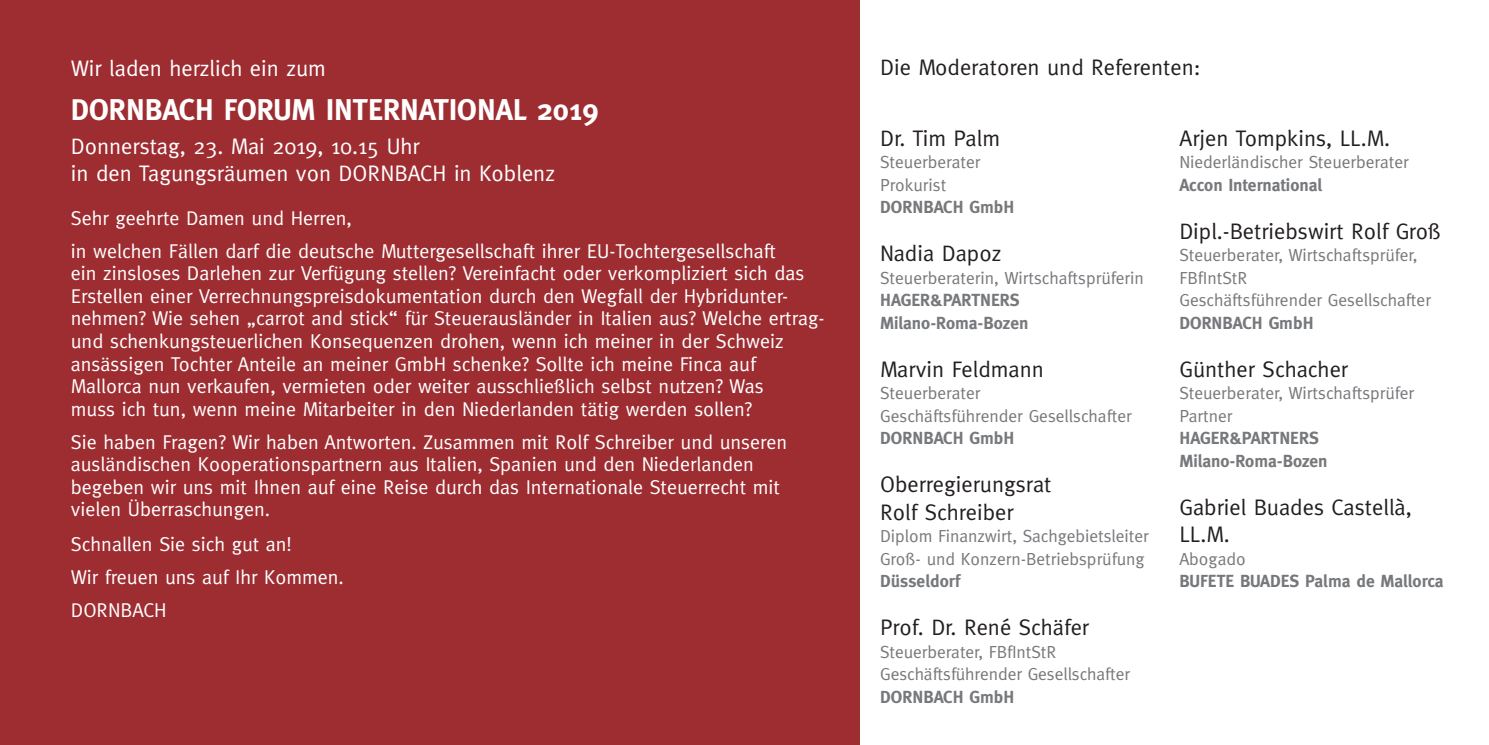
<style>
.page{position:relative;width:1489px;height:745px;background:#fff}
.page>*{position:absolute;margin:0;border:0;box-sizing:border-box;transform-origin:0 0}
.t1{font:700 30px "Meta";color:#fff}
.t2{font:22.5px/27px "Meta";color:#231f20}
.t3{font:22.5px/27px "Meta";color:#fff}
.t4{font:20px/22.5px "Meta";color:#fff}
.t5{font:17.5px/22.5px "Meta";color:#76787b}
.t6{font:700 17.5px/22.5px "Meta";color:#76787b}
</style>
<div class="page">
<div style="left:0;top:0;width:859px;height:744px;background:#9e2d32"></div>
<p class="t3" style="left:71px;top:55px;width:256px">Wir laden herzlich ein zum</p>
<h1 class="t1" style="left:71px;top:92px;width:529px">DORNBACH FORUM INTERNATIONAL 2019</h1>
<p class="t3" style="left:71px;top:132px;width:485px">Donnerstag, 23. Mai 2019, 10.15 Uhr<br>in den Tagungsräumen von DORNBACH in Koblenz</p>
<p class="t4" style="left:71px;top:201px;width:706px;line-height:33px">Sehr geehrte Damen und Herren,<br>in welchen Fällen darf die deutsche Muttergesellschaft ihrer EU-Tochtergesellschaft</p>
<p class="t4" style="left:71px;top:262px;width:755px">ein zinsloses Darlehen zur Verfügung stellen? Vereinfacht oder verkompliziert sich das Erstellen einer Verrechnungspreisdokumentation durch den Wegfall der Hybridunter&shy;nehmen? Wie sehen „carrot and stick“ für Steuerausländer in Italien aus? Welche ertrag&shy;und schenkungsteuerlichen Konsequenzen drohen, wenn ich meiner in der Schweiz ansässigen Tochter Anteile an meiner GmbH schenke? Sollte ich meine Finca auf Mallorca nun verkaufen, vermieten oder weiter ausschließlich selbst nutzen? Was<br>muss ich tun, wenn meine Mitarbeiter in den Niederlanden tätig werden sollen?</p>
<p class="t4" style="left:71px;top:430px;width:717px">Sie haben Fragen? Wir haben Antworten. Zusammen mit Rolf Schreiber und unseren ausländischen Kooperationspartnern aus Italien, Spanien und den Niederlanden begeben wir uns mit Ihnen auf eine Reise durch das Internationale Steuerrecht mit vielen Überraschungen.</p>
<p class="t4" style="left:71px;top:527px;width:274px;line-height:33.2px">Schnallen Sie sich gut an!<br>Wir freuen uns auf Ihr Kommen.<br>DORNBACH</p>
<p class="t2" style="left:880px;top:53px;width:322px">Die Moderatoren und Referenten:</p>
<p class="t2" style="left:880px;top:124px;width:121px">Dr. Tim Palm</p>
<p class="t5" style="left:880px;top:150px;width:102px">Steuerberater<br>Prokurist</p>
<p class="t6" style="left:880px;top:196px;width:136px">DORNBACH GmbH</p>
<p class="t2" style="left:880px;top:239px;width:123px">Nadia Dapoz</p>
<p class="t5" style="left:880px;top:266px;width:265px">Steuerberaterin, Wirtschaftsprüferin</p>
<p class="t6" style="left:880px;top:289px;width:150px">HAGER&amp;PARTNERS<br>Milano-Roma-Bozen</p>
<p class="t2" style="left:880px;top:355px;width:165px">Marvin Feldmann</p>
<p class="t5" style="left:880px;top:381px;width:253px">Steuerberater<br>Geschäftsführender Gesellschafter</p>
<p class="t6" style="left:880px;top:427px;width:136px">DORNBACH GmbH</p>
<p class="t2" style="left:880px;top:470px;width:173px">Oberregierungsrat<br>Rolf Schreiber</p>
<p class="t5" style="left:880px;top:524px;width:270px">Diplom Finanzwirt, Sachgebietsleiter<br>Groß- und Konzern-Betriebsprüfung</p>
<p class="t6" style="left:880px;top:569px;width:81px">Düsseldorf</p>
<p class="t2" style="left:880px;top:613px;width:210px">Prof. Dr. René Schäfer</p>
<p class="t5" style="left:880px;top:639px;width:251px">Steuerberater, FBfIntStR<br>Geschäftsführender Gesellschafter</p>
<p class="t6" style="left:880px;top:685px;width:136px">DORNBACH GmbH</p>
<p class="t2" style="left:1179px;top:124px;width:212px">Arjen Tompkins, LL.M.</p>
<p class="t5" style="left:1179px;top:150px;width:231px">Niederländischer Steuerberater</p>
<p class="t6" style="left:1179px;top:173px;width:144px">Accon International</p>
<p class="t2" style="left:1179px;top:217px;width:263px">Dipl.-Betriebswirt Rolf Groß</p>
<p class="t5" style="left:1179px;top:243px;width:253px">Steuerberater, Wirtschaftsprüfer,<br>FBfIntStR<br>Geschäftsführender Gesellschafter</p>
<p class="t6" style="left:1179px;top:311px;width:136px">DORNBACH GmbH</p>
<p class="t2" style="left:1179px;top:355px;width:170px">Günther Schacher</p>
<p class="t5" style="left:1179px;top:381px;width:236px">Steuerberater, Wirtschaftsprüfer<br>Partner</p>
<p class="t6" style="left:1179px;top:427px;width:150px">HAGER&amp;PARTNERS<br>Milano-Roma-Bozen</p>
<p class="t2" style="left:1179px;top:493px;width:234px">Gabriel Buades Castellà,<br>LL.M.</p>
<p class="t5" style="left:1179px;top:546px;width:68px">Abogado</p>
<p class="t6" style="left:1179px;top:569px;width:266px">BUFETE BUADES Palma de Mallorca</p>
</div>
